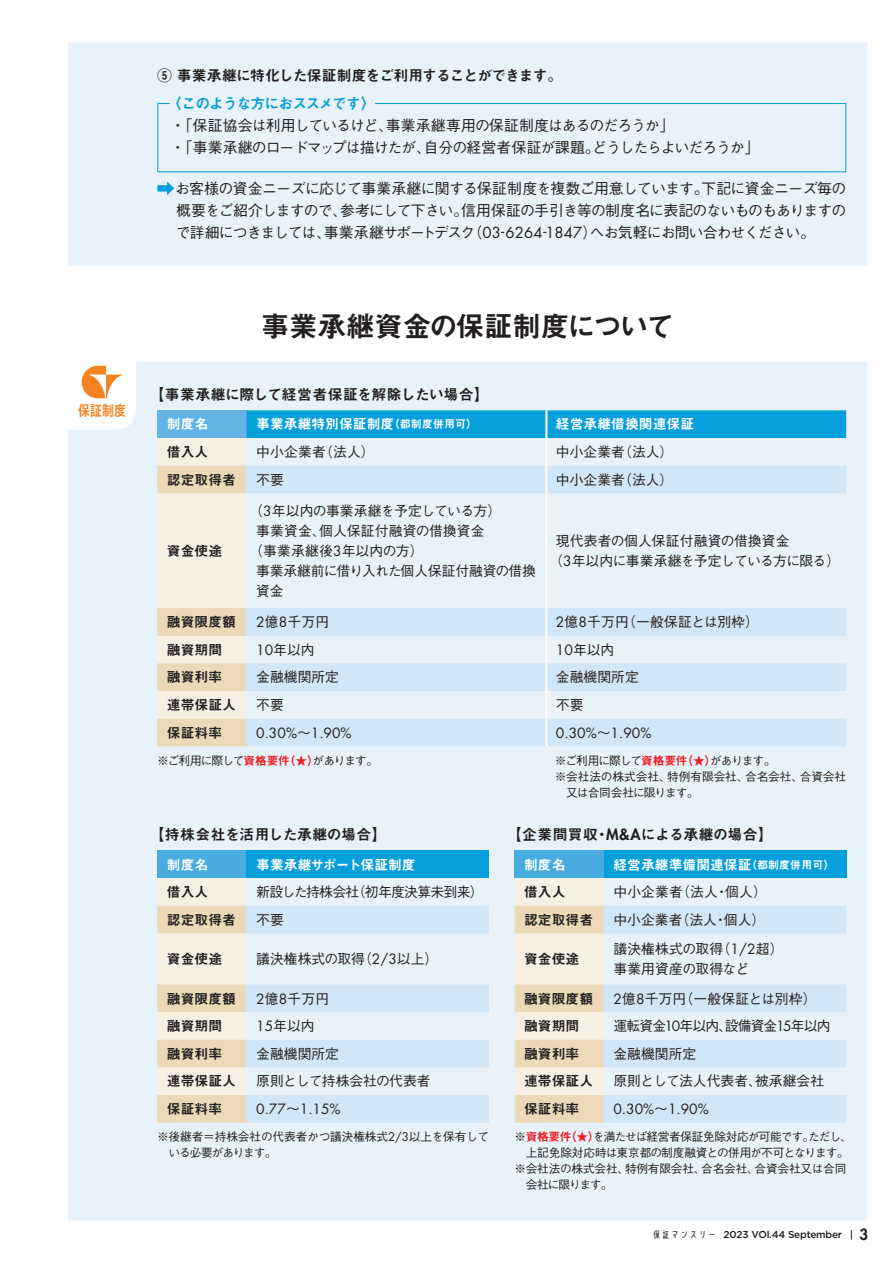
<style>
.page{position:relative;width:893px;height:1263px;background:#fff}
.page>*{position:absolute;margin:0;border:0;box-sizing:border-box;transform-origin:0 0}
.t1{font:28.65px "Midashi Go Pr 5 MB31";letter-spacing:-.015em;color:#231f20}
.t2{font:500 14.85px/22.4px "Gothic BBB Pr 5";letter-spacing:-.065em;color:#231f20;text-align:justify}
.t3{font:14.85px "Midashi Go Pr 5 MB31";letter-spacing:-.04em;color:#231f20}
.t4{font:14.85px "Midashi Go Pr 5 MB31";letter-spacing:-.06em;color:#231f20}
.t5{font:14.85px "Midashi Go Pr 5 MB31";letter-spacing:.02em;color:#231f20}
.t6{font:14.85px "Midashi Go Pr 5 MB31";letter-spacing:-.07em;color:#069edb}
.t7{font:14.85px "TB Go Std B C8";color:#f58220;scale:.8 1}
.t8{font:500 13.8px/20.2px "Gothic BBB Pr 5";color:#231f20}
.t9{font:13.8px "Midashi Go Pr 5 MB31";color:#231f20}
.t10{font:13.8px "Midashi Go Pr 5 MB31";color:#fff}
.t11{font:13.8px "Futura Std";color:#231f20}
.t12{font:500 13.8px "Gothic BBB Pr 5";letter-spacing:-.05em;color:#231f20}
.t13{font:500 13.8px "Gothic BBB Pr 5";letter-spacing:-.06em;color:#231f20}
.t14{font:500 13.8px "Gothic BBB Pr 5";letter-spacing:-.03em;color:#231f20}
.t15{font:500 11.7px/15.9px "Gothic BBB Pr 5";letter-spacing:-.025em;color:#231f20}
.t16{font:500 11.7px "Gothic BBB Pr 5";letter-spacing:-.07em;color:#231f20}
.t17{font:500 11.7px "Gothic BBB Pr 5";letter-spacing:-.09em;color:#231f20}
.t18{font:500 11.7px "Gothic BBB Pr 5";letter-spacing:-.08em;color:#231f20}
.t19{font:500 11.7px "Gothic BBB Pr 5";letter-spacing:-.095em;color:#231f20}
.t20{font:500 10.05px "Gotham";letter-spacing:-.025em;color:#231f20}
.s1{font-family:"Futura Std";font-weight:400}
.s2{font-size:11.1px}
.s3{font-family:"Gothic BBB Pr 5";font-weight:500}
.s4{font-family:"Midashi Go Pr 5 MB31";font-weight:400;color:#ee1d23}
.s5{font-family:"Futura Std";font-weight:800;font-size:15px}
.s6{font-family:"F1 Clip";font-size:9.15px}
</style>
<div class="page">
<div style="left:68px;top:43px;width:799px;height:223px;background:#e8f2fa"></div>
<div style="left:68px;top:361px;width:799px;height:859px;background:#e8f2fa"></div>
<div style="left:514px;top:850px;width:90px;height:28px;background:#48ace0"></div>
<div style="left:604px;top:850px;width:242px;height:28px;background:#069edb"></div>
<div style="left:604px;top:878px;width:242px;height:28px;background:#e8f2fa"></div>
<svg style="left:514px;top:878px;width:90px;height:245px;background:#f1e5cf"></svg>
<svg style="left:604px;top:906px;width:242px;height:217px;background:#dcebf7"></svg>
<div style="left:157px;top:850px;width:90px;height:28px;background:#48ace0"></div>
<div style="left:247px;top:850px;width:242px;height:28px;background:#069edb"></div>
<div style="left:247px;top:878px;width:242px;height:28px;background:#e8f2fa"></div>
<svg style="left:157px;top:878px;width:90px;height:245px;background:#f1e5cf"></svg>
<svg style="left:247px;top:906px;width:242px;height:217px;background:#dcebf7"></svg>
<div style="left:157px;top:185px;width:11px;height:7px;background:#069edb"></div>
<svg style="left:167px;top:182px;width:7px;height:13px"></svg>
<div style="left:157px;top:103px;width:689px;height:69px;border:1px solid #069edb"></div>
<div style="left:170px;top:101px;width:204px;height:14px;background:#e8f2fa"></div>
<svg style="left:157px;top:410px;width:689px;height:336px;background:#acd4df"></svg>
<svg style="left:247px;top:466px;width:599px;height:280px;background:#deedf8"></svg>
<hr style="left:545px;top:410px;width:2px;height:28px;background:#fff">
<hr style="left:545px;top:438px;width:2px;height:28px;background:#fff">
<hr style="left:545px;top:466px;width:2px;height:27px;background:#fff">
<hr style="left:545px;top:493px;width:2px;height:115px;background:#fff">
<hr style="left:545px;top:608px;width:2px;height:28px;background:#fff">
<hr style="left:545px;top:636px;width:2px;height:27px;background:#fff">
<hr style="left:545px;top:663px;width:2px;height:28px;background:#fff">
<hr style="left:545px;top:691px;width:2px;height:28px;background:#fff">
<hr style="left:545px;top:719px;width:2px;height:27px;background:#fff">
<svg style="left:82px;top:366px;width:40px;height:32px"></svg>
<p class="t7" style="left:78px;top:402px;width:61px">保証制度</p>
<p class="t4" style="left:157px;top:64px;width:407px">⑤ 事業承継に特化した保証制度をご利用することができます。</p>
<p class="t6" style="left:167px;top:91px;width:211px">〈このような方におススメです〉</p>
<p class="t2" style="left:170px;top:113px;width:591px">・「保証協会は利用しているけど、事業承継専用の保証制度はあるのだろうか」<br>・「事業承継のロードマップは描けたが、自分の経営者保証が課題。どうしたらよいだろうか」</p>
<p class="t2" style="left:175px;top:176px;width:673px">お客様の資金ニーズに応じて事業承継に関する保証制度を複数ご用意しています。下記に資金ニーズ毎の概要をご紹介しますので、参考にして下さい。信用保証の手引き等の制度名に表記のないものもありますので詳細につきましては、事業承継サポートデスク（<span class="s1">03-6264-1847</span>）へお気軽にお問い合わせください。</p>
<h1 class="t1" style="left:261px;top:303px;width:415px">事業承継資金の保証制度について</h1>
<p class="t3" style="left:150px;top:383px;width:341px">【事業承継に際して経営者保証を解除したい場合】</p>
<p class="t10" style="left:167px;top:413px;width:43px">制度名</p>
<p class="t10" style="left:256px;top:413px;width:223px">事業承継特別保証制度<span class="s2">（都制度併用可）</span></p>
<p class="t10" style="left:556px;top:413px;width:140px">経営承継借換関連保証</p>
<p class="t9" style="left:167px;top:441px;width:43px">借入人</p>
<p class="t8" style="left:256px;top:440px;width:120px">中小企業者（法人）</p>
<p class="t8" style="left:556px;top:440px;width:119px">中小企業者（法人）</p>
<p class="t9" style="left:167px;top:468px;width:71px">認定取得者</p>
<p class="t8" style="left:256px;top:468px;width:29px">不要</p>
<p class="t8" style="left:556px;top:468px;width:119px">中小企業者（法人）</p>
<p class="t9" style="left:167px;top:540px;width:57px">資金使途</p>
<p class="t12" style="left:249px;top:499px;width:253px">（<span class="s1">3</span>年以内の事業承継を予定している方）</p>
<p class="t8" style="left:256px;top:519px;width:230px">事業資金、個人保証付融資の借換資金</p>
<p class="t8" style="left:249px;top:539px;width:176px">（事業承継後<span class="s1">3</span>年以内の方）</p>
<p class="t8" style="left:256px;top:560px;width:281px">事業承継前に借り入れた個人保証付融資の借換</p>
<p class="t8" style="left:256px;top:580px;width:29px">資金</p>
<p class="t8" style="left:549px;top:529px;width:293px;text-indent:7px">現代表者の個人保証付融資の借換資金<br>（<span class="s1">3</span>年以内に事業承継を予定している方に限る）</p>
<p class="t9" style="left:167px;top:611px;width:71px">融資限度額</p>
<p class="t8" style="left:256px;top:611px;width:74px"><span class="s1">2</span>億<span class="s1">8</span>千万円</p>
<p class="t8" style="left:556px;top:611px;width:205px"><span class="s1">2</span>億<span class="s1">8</span>千万円（一般保証とは別枠）</p>
<p class="t9" style="left:167px;top:639px;width:57px">融資期間</p>
<p class="t8" style="left:256px;top:638px;width:60px"><span class="s1">10</span>年以内</p>
<p class="t8" style="left:556px;top:638px;width:60px"><span class="s1">10</span>年以内</p>
<p class="t9" style="left:167px;top:666px;width:57px">融資利率</p>
<p class="t8" style="left:256px;top:666px;width:84px">金融機関所定</p>
<p class="t8" style="left:556px;top:666px;width:84px">金融機関所定</p>
<p class="t9" style="left:167px;top:694px;width:71px">連帯保証人</p>
<p class="t8" style="left:256px;top:693px;width:29px">不要</p>
<p class="t8" style="left:556px;top:693px;width:29px">不要</p>
<p class="t9" style="left:167px;top:721px;width:57px">保証料率</p>
<p class="t11" style="left:256px;top:724px;width:97px">0.30%<span class="s3">～</span>1.90%</p>
<p class="t11" style="left:556px;top:724px;width:97px">0.30%<span class="s3">～</span>1.90%</p>
<p class="t17" style="left:157px;top:751px;width:223px">※ご利用に際して<span class="s4">資格要件（★）</span>があります。</p>
<p class="t17" style="left:555px;top:751px;width:223px">※ご利用に際して<span class="s4">資格要件（★）</span>があります。</p>
<p class="t15" style="left:555px;top:768px;width:293px">※会社法の株式会社、特例有限会社、合名会社、合資会社</p>
<p class="t18" style="left:566px;top:783px;width:134px">又は合同会社に限ります。</p>
<p class="t3" style="left:150px;top:823px;width:239px">【持株会社を活用した承継の場合】</p>
<p class="t10" style="left:167px;top:853px;width:43px">制度名</p>
<p class="t10" style="left:256px;top:853px;width:161px">事業承継サポート保証制度</p>
<p class="t9" style="left:167px;top:881px;width:43px">借入人</p>
<p class="t12" style="left:256px;top:881px;width:229px">新設した持株会社（初年度決算未到来）</p>
<p class="t9" style="left:167px;top:908px;width:71px">認定取得者</p>
<p class="t8" style="left:256px;top:908px;width:29px">不要</p>
<p class="t9" style="left:167px;top:948px;width:57px">資金使途</p>
<p class="t8" style="left:256px;top:948px;width:184px">議決権株式の取得（<span class="s1">2/3</span>以上）</p>
<p class="t9" style="left:167px;top:987px;width:71px">融資限度額</p>
<p class="t8" style="left:256px;top:987px;width:74px"><span class="s1">2</span>億<span class="s1">8</span>千万円</p>
<p class="t9" style="left:167px;top:1015px;width:57px">融資期間</p>
<p class="t8" style="left:256px;top:1014px;width:60px"><span class="s1">15</span>年以内</p>
<p class="t9" style="left:167px;top:1042px;width:57px">融資利率</p>
<p class="t8" style="left:256px;top:1042px;width:84px">金融機関所定</p>
<p class="t9" style="left:167px;top:1070px;width:71px">連帯保証人</p>
<p class="t14" style="left:256px;top:1070px;width:176px">原則として持株会社の代表者</p>
<p class="t9" style="left:167px;top:1098px;width:57px">保証料率</p>
<p class="t11" style="left:256px;top:1100px;width:86px">0.77<span class="s3">～</span>1.15%</p>
<p class="t15" style="left:169px;top:1128px;width:322px;text-indent:-11px">※後継者＝持株会社の代表者かつ議決権株式<span class="s1">2/3</span>以上を保有している必要があります。</p>
<p class="t5" style="left:507px;top:823px;width:268px">【企業間買収・<span class="s5">M&amp;A</span>による承継の場合】</p>
<p class="t10" style="left:524px;top:853px;width:43px">制度名</p>
<p class="t10" style="left:613px;top:853px;width:223px">経営承継準備関連保証<span class="s2">（都制度併用可）</span></p>
<p class="t9" style="left:524px;top:881px;width:43px">借入人</p>
<p class="t8" style="left:613px;top:881px;width:155px">中小企業者（法人・個人）</p>
<p class="t9" style="left:524px;top:908px;width:71px">認定取得者</p>
<p class="t8" style="left:613px;top:908px;width:154px">中小企業者（法人・個人）</p>
<p class="t9" style="left:524px;top:948px;width:57px">資金使途</p>
<p class="t8" style="left:613px;top:937px;width:172px">議決権株式の取得（<span class="s1">1/2</span>超）事業用資産の取得など</p>
<p class="t9" style="left:524px;top:987px;width:71px">融資限度額</p>
<p class="t8" style="left:613px;top:987px;width:205px"><span class="s1">2</span>億<span class="s1">8</span>千万円（一般保証とは別枠）</p>
<p class="t9" style="left:524px;top:1015px;width:57px">融資期間</p>
<p class="t13" style="left:613px;top:1015px;width:219px">運転資金<span class="s1">10</span>年以内、設備資金<span class="s1">15</span>年以内</p>
<p class="t9" style="left:524px;top:1042px;width:57px">融資利率</p>
<p class="t8" style="left:613px;top:1042px;width:84px">金融機関所定</p>
<p class="t9" style="left:524px;top:1070px;width:71px">連帯保証人</p>
<p class="t8" style="left:613px;top:1070px;width:212px">原則として法人代表者、被承継会社</p>
<p class="t9" style="left:524px;top:1098px;width:57px">保証料率</p>
<p class="t11" style="left:613px;top:1100px;width:97px">0.30%<span class="s3">～</span>1.90%</p>
<p class="t16" style="left:514px;top:1128px;width:339px">※<span class="s4">資格要件（★）</span>を満たせば経営者保証免除対応が可能です。ただし、</p>
<p class="t16" style="left:526px;top:1143px;width:325px">上記免除対応時は東京都の制度融資との併用が不可となります。</p>
<p class="t15" style="left:514px;top:1160px;width:333px">※会社法の株式会社、特例有限会社、合名会社、合資会社又は合同</p>
<p class="t19" style="left:526px;top:1175px;width:89px">会社に限ります。</p>
<p class="t20" style="left:652px;top:1228px;width:218px"><span class="s6">保証マンスリー</span> 2023 VOl.44 September <span class="s5">3</span></p>
</div>
